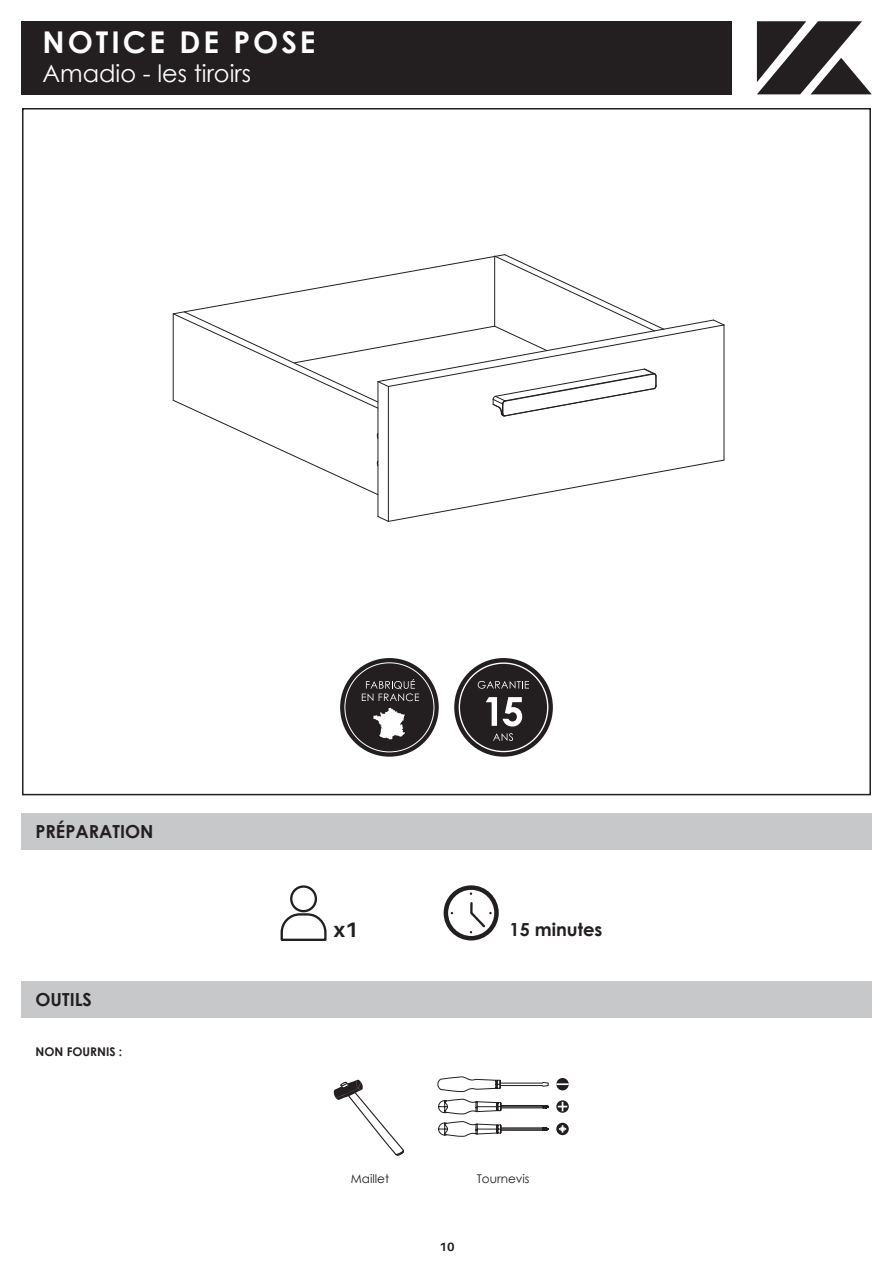
<style>
.page{position:relative;width:893px;height:1263px;background:#fff}
.page>*{position:absolute;margin:0;border:0;box-sizing:border-box;transform-origin:0 0}
.t1{font:700 30px "Century Gothic";letter-spacing:.1em;color:#fff}
.t2{font:24px "Century Gothic";color:#fff}
.t3{font:700 21px "Aileron";color:#231f20}
.t4{font:700 18px "Century Gothic";color:#231f20}
.t5{font:12px "Century Gothic";color:#231f20}
.t6{font:700 12px "Century Gothic";color:#231f20}
.t7{font:700 12px "Aileron";color:#231f20}
</style>
<div class="page">
<div style="left:21px;top:21px;width:710px;height:73px;background:#231f20"></div>
<svg style="left:757px;top:21px;width:115px;height:73px"></svg>
<div style="left:340px;top:658px;width:99px;height:99px;background:#231f20;border-radius:50%"></div>
<svg style="left:373px;top:708px;width:32px;height:31px"></svg>
<svg style="left:362px;top:679px;width:57px;height:22px"></svg>
<div style="left:454px;top:658px;width:99px;height:99px;background:#231f20;border-radius:50%"></div>
<svg style="left:478px;top:681px;width:51px;height:8px"></svg>
<svg style="left:493px;top:733px;width:20px;height:8px"></svg>
<svg style="left:486px;top:697px;width:11px;height:29px"></svg>
<svg style="left:503px;top:697px;width:19px;height:29px"></svg>
<svg style="left:173px;top:254px;width:552px;height:268px"></svg>
<div style="left:21px;top:981px;width:851px;height:36px;background:#c7c8ca"></div>
<div style="left:21px;top:813px;width:851px;height:37px;background:#c7c8ca"></div>
<svg style="left:280px;top:912px;width:47px;height:29px"></svg>
<div style="left:290px;top:885px;width:27px;height:27px;border:2px solid #231f20;border-radius:50%"></div>
<div style="left:444px;top:885px;width:55px;height:55px;border:4px solid #231f20;border-radius:50%"></div>
<svg style="left:469px;top:901px;width:23px;height:32px"></svg>
<svg style="left:333px;top:1080px;width:72px;height:76px"></svg>
<svg style="left:556px;top:1100px;width:13px;height:13px"></svg>
<svg style="left:558px;top:1102px;width:9px;height:9px"></svg>
<svg style="left:438px;top:1099px;width:111px;height:16px"></svg>
<svg style="left:438px;top:1121px;width:111px;height:16px"></svg>
<svg style="left:437px;top:1076px;width:112px;height:16px"></svg>
<div style="left:556px;top:1078px;width:13px;height:12px;background:#231f20;border-radius:50%"></div>
<svg style="left:556px;top:1083px;width:13px;height:2px"></svg>
<svg style="left:556px;top:1123px;width:13px;height:12px"></svg>
<svg style="left:559px;top:1125px;width:7px;height:7px"></svg>
<h1 class="t1" style="left:43px;top:20px;width:274px">NOTICE DE POSE</h1>
<h2 class="t2" style="left:43px;top:57px;width:210px">Amadio - les tiroirs</h2>
<p class="t4" style="left:35px;top:818px;width:120px">PRÉPARATION</p>
<p class="t4" style="left:35px;top:986px;width:58px">OUTILS</p>
<p class="t6" style="left:35px;top:1042px;width:88px">NON FOURNIS :</p>
<p class="t3" style="left:334px;top:918px;width:26px">x1</p>
<p class="t4" style="left:510px;top:916px;width:94px">15 minutes</p>
<p class="t5" style="left:351px;top:1170px;width:40px">Maillet</p>
<p class="t5" style="left:477px;top:1170px;width:54px">Tournevis</p>
<p class="t7" style="left:439px;top:1240px;width:16px">10</p>
</div>
